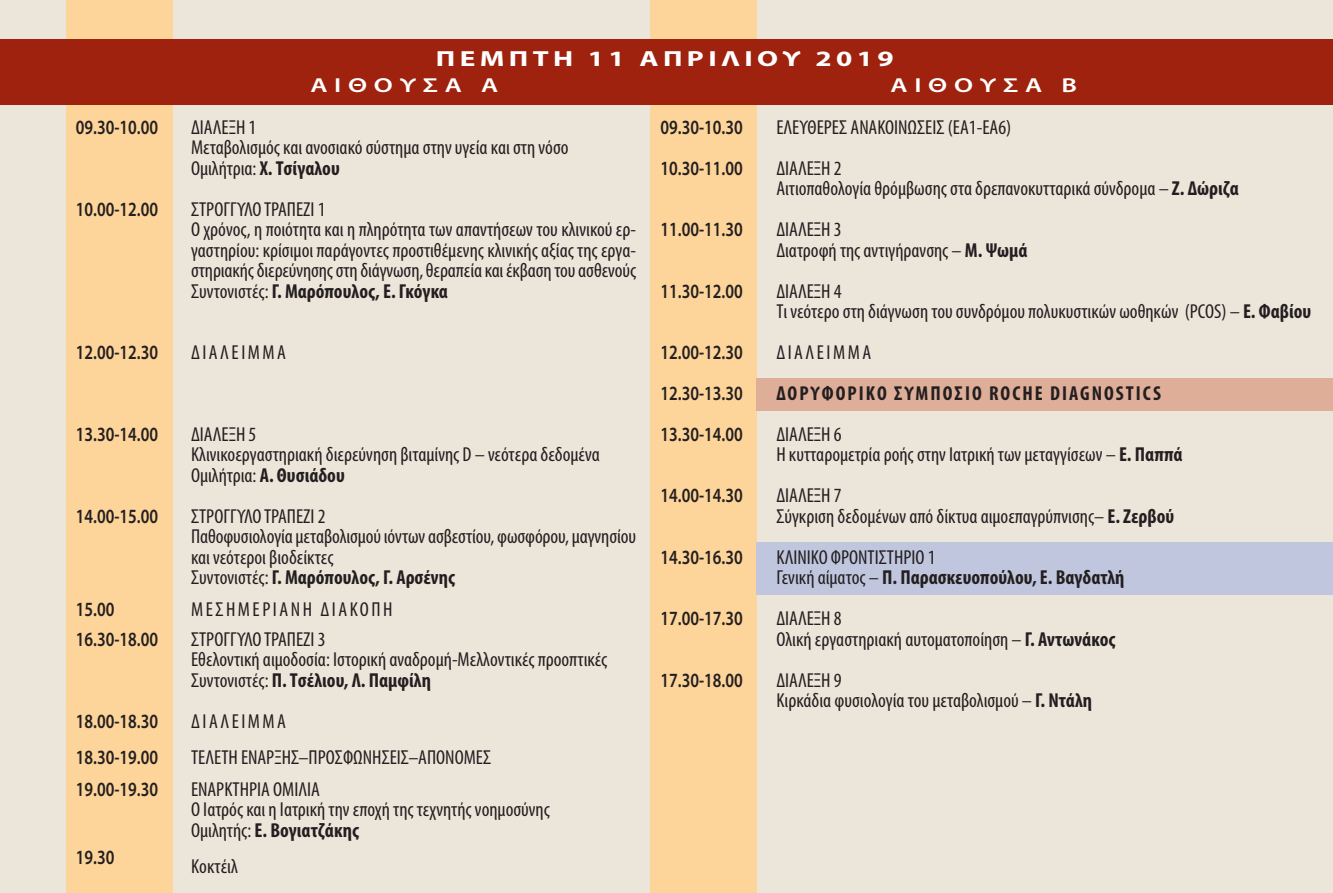
<style>
.page{position:relative;width:1333px;height:893px;background:#ece5da}
.page>*{position:absolute;margin:0;border:0;box-sizing:border-box;transform-origin:0 0}
.t1{font:700 22.05px "Myriad Pro";letter-spacing:.15em;color:#fff;scale:1.33 1}
.t2{font:condensed 20.25px/20.5px "Myriad Pro";color:#231f20}
.t3{font:600 20.25px/40.9px "Myriad Pro";color:#231f20;scale:.8 1}
.t4{font:condensed 20.25px/29.5px "Myriad Pro";letter-spacing:.11em;color:#231f20}
.t5{font:700 condensed 20.25px "Myriad Pro";letter-spacing:.1em;color:#231f20}
.t6{font:600 20.25px "Myriad Pro";letter-spacing:.25em;color:#fff;scale:1.33 1}
.t7{font:condensed 20.25px "Myriad Pro";letter-spacing:.125em;color:#231f20}
.s1{font-weight:700}
</style>
<div class="page">
<div style="left:66px;top:0;width:106px;height:893px;background:#fdd499"></div>
<div style="left:651px;top:0;width:106px;height:893px;background:#fdd499"></div>
<div style="left:757px;top:378px;width:576px;height:32px;background:#deae98"></div>
<div style="left:757px;top:542px;width:576px;height:53px;background:#c0c6de"></div>
<div style="left:0;top:40px;width:1333px;height:65px;background:#9e220d"></div>
<p class="t3" style="left:76px;top:108px;width:104px">09.30-10.00</p>
<p class="t3" style="left:76px;top:190px;width:104px">10.00-12.00</p>
<p class="t3" style="left:76px;top:333px;width:104px">12.00-12.30</p>
<p class="t3" style="left:76px;top:415px;width:104px">13.30-14.00</p>
<p class="t3" style="left:76px;top:497px;width:104px">14.00-15.00</p>
<p class="t3" style="left:76px;top:596px;width:104px;line-height:29.5px">15.00<br>16.30-18.00</p>
<p class="t3" style="left:76px;top:704px;width:104px;line-height:36.4px">18.00-18.30<br>18.30-19.00</p>
<p class="t3" style="left:76px;top:770px;width:104px">19.00-19.30</p>
<p class="t3" style="left:76px;top:839px;width:50px">19.30</p>
<p class="t1" style="left:436px;top:51px;width:346px">ΠΕΜΠΤΗ 11 ΑΠΡΙΛΙΟΥ 2019</p>
<p class="t6" style="left:310px;top:78px;width:143px">ΑΙΘΟΥΣΑ Α</p>
<p class="t6" style="left:891px;top:78px;width:142px">ΑΙΘΟΥΣΑ Β</p>
<p class="t2" style="left:191px;top:119px;width:379px">ΔΙΑΛΕΞΗ 1<br>Μεταβολισμός και ανοσιακό σύστημα στην υγεία και στη νόσο<br>Ομιλήτρια: <span class="s1">Χ.Τσίγαλου</span></p>
<p class="t2" style="left:191px;top:200px;width:447px">ΣΤΡΟΓΓΥΛΟ ΤΡΑΠΕΖΙ 1<br>Ο χρόνος, η ποιότητα και η πληρότητα των απαντήσεων του κλινικού ερ&shy;γαστηρίου: κρίσιμοι παράγοντες προστιθέμενης κλινικής αξίας της εργα&shy;στηριακήςδιερεύνησηςστη διάγνωση,θεραπείακαιέκβαση τουασθενούς Συντονιστές: <span class="s1">Γ. Μαρόπουλος, Ε. Γκόγκα</span></p>
<p class="t7" style="left:191px;top:345px;width:96px">ΔΙΑΛΕΙΜΜΑ</p>
<p class="t2" style="left:191px;top:426px;width:410px">ΔΙΑΛΕΞΗ 5<br>Κλινικοεργαστηριακή διερεύνηση βιταμίνης D – νεότερα δεδομένα<br>Ομιλήτρια: <span class="s1">Α. Θυσιάδου</span></p>
<p class="t2" style="left:191px;top:508px;width:447px">ΣΤΡΟΓΓΥΛΟ ΤΡΑΠΕΖΙ 2<br>Παθοφυσιολογίαμεταβολισμούιόντωνασβεστίου, φωσφόρου,μαγνησίου και νεότεροι βιοδείκτες<br>Συντονιστές: <span class="s1">Γ. Μαρόπουλος, Γ. Αρσένης</span></p>
<p class="t4" style="left:191px;top:596px;width:203px">ΜΕΣΗΜΕΡΙΑΝΗ ΔΙΑΚΟΠΗ<br>ΣΤΡΟΓΓΥΛΟ ΤΡΑΠΕΖΙ 3</p>
<p class="t2" style="left:191px;top:651px;width:418px">Εθελοντική αιμοδοσία: Ιστορική αναδρομή-Μελλοντικές προοπτικές<br>Συντονιστές: <span class="s1">Π.Τσέλιου, Λ. Παμφίλη</span></p>
<p class="t2" style="left:191px;top:704px;width:302px;line-height:36.4px">ΔΙΑΛΕΙΜΜΑ<br>ΤΕΛΕΤΗ ΕΝΑΡΞΗΣ–ΠΡΟΣΦΩΝΗΣΕΙΣ–ΑΠΟΝΟΜΕΣ</p>
<p class="t2" style="left:191px;top:781px;width:360px">ΕΝΑΡΚΤΗΡΙΑ ΟΜΙΛΙΑ<br>Ο Ιατρός και η Ιατρική την εποχή της τεχνητής νοημοσύνης<br>Ομιλητής: <span class="s1">Ε. Βογιατζάκης</span></p>
<p class="t2" style="left:191px;top:858px;width:48px">Kοκτέιλ</p>
<p class="t3" style="left:661px;top:108px;width:104px">09.30-10.30<br>10.30-11.00</p>
<p class="t3" style="left:661px;top:210px;width:104px">11.00-11.30</p>
<p class="t3" style="left:661px;top:272px;width:104px">11.30-12.00</p>
<p class="t3" style="left:661px;top:333px;width:104px;text-align:justify">12.00-12.30<br>12.30-13.30<br>13.30-14.00</p>
<p class="t3" style="left:661px;top:477px;width:104px">14.00-14.30</p>
<p class="t3" style="left:661px;top:538px;width:104px">14.30-16.30</p>
<p class="t3" style="left:661px;top:600px;width:104px">17.00-17.30</p>
<p class="t3" style="left:661px;top:661px;width:104px">17.30-18.00</p>
<p class="t2" style="left:776px;top:108px;width:236px;line-height:40.9px">ΕΛΕΥΘΕΡΕΣ ΑΝΑΚΟΙΝΩΣΕΙΣ (ΕΑ1-ΕΑ6)<br>ΔΙΑΛΕΞΗ 2</p>
<p class="t2" style="left:776px;top:170px;width:464px;line-height:40.9px">Αιτιοπαθολογία θρόμβωσης στα δρεπανοκυτταρικά σύνδρομα – <span class="s1">Ζ. Δώριζα<br></span>ΔΙΑΛΕΞΗ 3</p>
<p class="t2" style="left:776px;top:231px;width:253px;line-height:40.9px">Διατροφή της αντιγήρανσης – <span class="s1">Μ. Ψωμά<br></span>ΔΙΑΛΕΞΗ 4</p>
<p class="t2" style="left:776px;top:293px;width:536px;line-height:40.9px">Τι νεότερο στη διάγνωση του συνδρόμου πολυκυστικών ωοθηκών (PCOS) – <span class="s1">Ε. Φαβίου<br></span>ΔΙΑΛΕΙΜΜΑ</p>
<p class="t5" style="left:776px;top:386px;width:386px">ΔΟΡΥΦΟΡΙΚΟ ΣΥΜΠΟΣΙΟ ROCHE DIAGNOSTICS</p>
<p class="t2" style="left:776px;top:426px;width:408px">ΔΙΑΛΕΞΗ 6<br>Η κυτταρομετρία ροής στην Ιατρική των μεταγγίσεων – <span class="s1">Ε. Παππά</span></p>
<p class="t2" style="left:776px;top:487px;width:399px">ΔΙΑΛΕΞΗ 7<br>Σύγκριση δεδομένων από δίκτυα αιμοεπαγρύπνισης– <span class="s1">Ε. Ζερβού</span></p>
<p class="t2" style="left:776px;top:549px;width:350px">ΚΛΙΝΙΚΟ ΦΡΟΝΤΙΣΤΗΡΙΟ 1<br>Γενική αίματος – <span class="s1">Π. Παρασκευοπούλου, Ε. Βαγδατλή</span></p>
<p class="t2" style="left:776px;top:610px;width:341px">ΔΙΑΛΕΞΗ 8<br>Ολική εργαστηριακή αυτοματοποίηση – <span class="s1">Γ. Αντωνάκος</span></p>
<p class="t2" style="left:776px;top:671px;width:317px">ΔΙΑΛΕΞΗ 9<br>Κιρκάδια φυσιολογία του μεταβολισμού – <span class="s1">Γ. Ντάλη</span></p>
</div>
